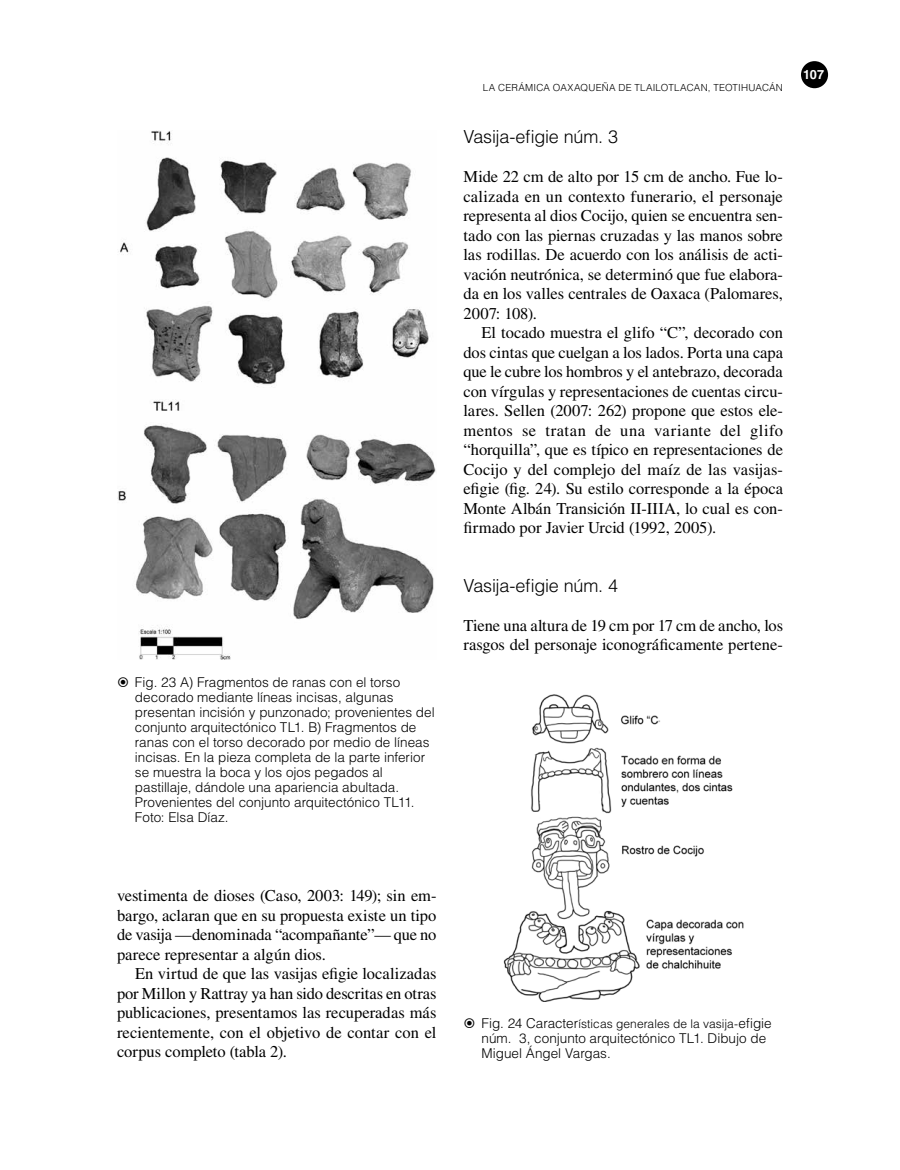
<style>
.page{position:relative;width:900px;height:1170px;background:#fff}
.page>*{position:absolute;margin:0;border:0;box-sizing:border-box;transform-origin:0 0}
.t1{font:300 18px "Helvetica LT Std";letter-spacing:-.015em;color:#000}
.t2{font:16.5px/19.5px "Times LT Std";color:#000;text-align:justify}
.t3{font:300 13.5px/15px "Helvetica LT Std";color:#000}
.t4{font:700 12.75px "Helvetica LT Std";color:#fff}
.t5{font:300 12px "Helvetica LT Std";letter-spacing:.005em;color:#000}
.t6{font:300 9.75px "Helvetica LT Std";letter-spacing:.02em;color:#000}
.s1{font-size:13.5px}
</style>
<div class="page">
<div style="left:801px;top:61px;width:27px;height:27px;background:#000;border-radius:50%"></div>
<img style="left:117px;top:130px;width:319px;height:530px">
<img style="left:503px;top:694px;width:241px;height:307px">
<p class="t3" style="left:135px;top:674px;width:301px">Fig. 23 A) Fragmentos de ranas con el torso decorado mediante líneas incisas, algunas presentan incisión y punzonado; provenientes del conjunto arquitectónico TL1. B) Fragmentos de ranas con el torso decorado por medio de líneas incisas. En la pieza completa de la parte inferior se muestra la boca y los ojos pegados al pastillaje, dándole una apariencia abultada.<br>Provenientes del conjunto arquitectónico TL11.<br>Foto: Elsa Díaz.</p>
<p class="t2" style="left:117px;top:886px;width:321px">vestimenta de dioses (Caso, 2003: 149); sin em&shy;bargo, aclaran que en su propuesta existe un tipo de vasija —denominada “acompañante”— que no parece representar a algún dios.</p>
<p class="t2" style="left:117px;top:964px;width:321px;text-indent:18px">En virtud de que las vasijas efigie localizadas por Millon y Rattray ya han sido descritas en otras publicaciones, presentamos las recuperadas más recientemente, con el objetivo de contar con el corpus completo (tabla 2).</p>
<p class="t6" style="left:483px;top:82px;width:302px">LA CERÁMICA OAXAQUEÑA DE TLAILOTLACAN, TEOTIHUACÁN</p>
<p class="t1" style="left:464px;top:126px;width:156px">Vasija-efigie núm. 3</p>
<p class="t2" style="left:464px;top:167px;width:321px">Mide 22 cm de alto por 15 cm de ancho. Fue lo&shy;calizada en un contexto funerario, el personaje representa al dios Cocijo, quien se encuentra sen&shy;tado con las piernas cruzadas y las manos sobre las rodillas. De acuerdo con los análisis de acti&shy;vación neutrónica, se determinó que fue elabora&shy;da en los valles centrales de Oaxaca (Palomares, 2007: 108).</p>
<p class="t2" style="left:464px;top:323px;width:321px;text-indent:18px">El tocado muestra el glifo “C”, decorado con dos cintas que cuelgan a los lados. Porta una capa que le cubre los hombros y el antebrazo, decorada con vírgulas y representaciones de cuentas circu&shy;lares. Sellen (2007: 262) propone que estos ele&shy;mentos se tratan de una variante del glifo “horquilla”, que es típico en representaciones de Cocijo y del complejo del maíz de las vasijas&shy;efigie (fig. 24). Su estilo corresponde a la época Monte Albán Transición II-IIIA, lo cual es con&shy;firmado por Javier Urcid (1992, 2005).</p>
<p class="t1" style="left:464px;top:574px;width:156px">Vasija-efigie núm. 4</p>
<p class="t2" style="left:464px;top:616px;width:321px">Tiene una altura de 19 cm por 17 cm de ancho, los rasgos del personaje iconográficamente pertene-</p>
<p class="t4" style="left:803px;top:67px;width:23px">107</p>
<p class="t5" style="left:481px;top:1016px;width:292px"><span class="s1">Fig. 24 Caracter</span>ísticas generales de la vasija-<span class="s1">efigie</span></p>
<p class="t3" style="left:482px;top:1030px;width:286px">núm. 3, conjunto arquitectónico TL1. Dibujo de<br>Miguel Ángel Vargas.</p>
</div>
